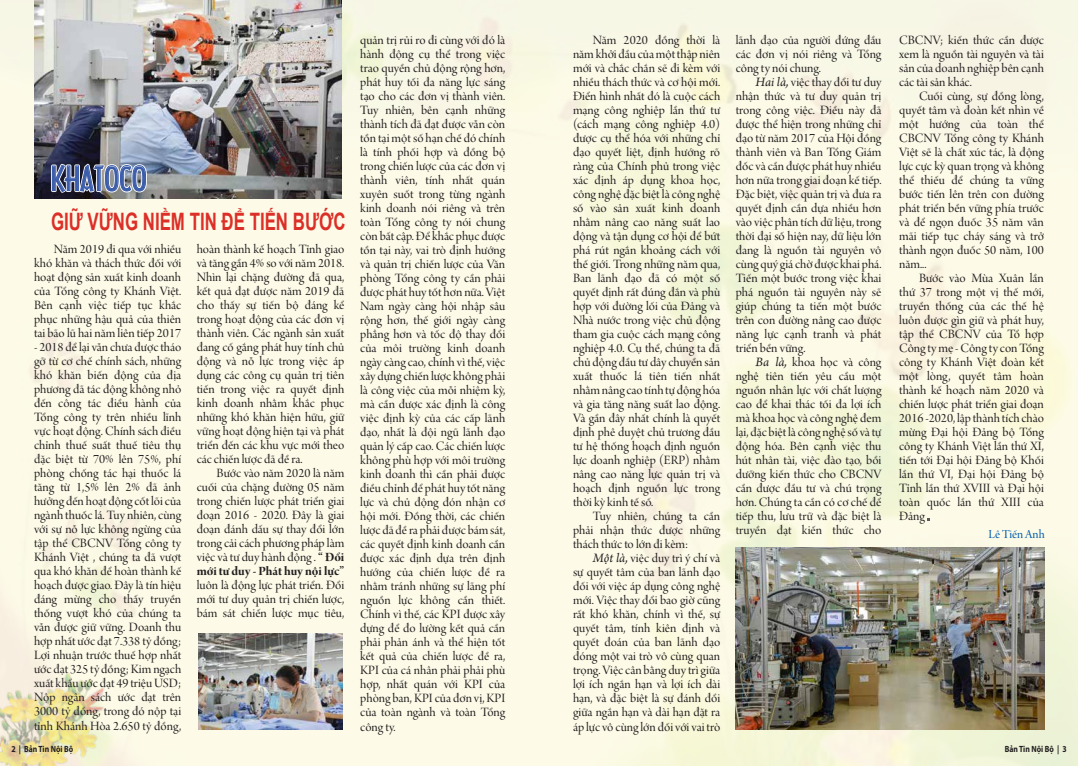
<style>
.page{position:relative;width:1078px;height:766px;background:#fff}
.page>*{position:absolute;margin:0;border:0;box-sizing:border-box;transform-origin:0 0}
.t1{font:32px "Architecture";color:#3c5daa;scale:1.13 1}
.t2{font:700 24px "Arial";color:#db2f28;scale:.7 1}
.t3{font:13.5px/14px "Arno Pro Display";color:#231f20;text-align:justify}
.t4{font:13.5px "Arno Pro Bold Display";color:#231f20}
.t5{font:13px "Arno Pro Display";color:#005baa}
.t6{font:700 9px "Myriad Pro";color:#231f20;scale:.85 1}
.s1{font-family:"Arno Pro Bold Display"}
.s2{font-family:"Arno Pro";font-style:italic}
</style>
<div class="page">
<img style="left:0;top:0;width:1077px;height:765px">
<img style="left:0;top:663px;width:113px;height:102px">
<img style="left:0;top:710px;width:38px;height:55px">
<img style="left:198px;top:633px;width:145px;height:96px">
<img style="left:34px;top:0;width:308px;height:199px">
<svg style="left:50px;top:158px;width:98px;height:37px;background:#878fa4"></svg>
<img style="left:735px;top:547px;width:309px;height:182px">
<h1 class="t1" style="left:51px;top:155px;width:86px">KHATOCO</h1>
<h2 class="t2" style="left:51px;top:205px;width:422px">GIỮ VỮNG NIỀM TIN ĐỂ TIẾN BƯỚC</h2>
<p class="t3" style="left:34px;top:243px;width:149px;text-indent:20px">Năm 2019 đi qua với nhiều khó khăn và thách thức đối với hoạt động sản xuất kinh doanh của Tổng công ty Khánh Việt.<br>Bên cạnh việc tiếp tục khắc phục những hậu quả của thiên tai bão lũ hai năm liên tiếp 2017</p>
<p class="t3" style="left:34px;top:341px;width:149px">- 2018 để lại vẫn chưa được tháo gỡ từ cơ chế chính sách, những khó khăn biến động của địa phương đã tác động không nhỏ đến công tác điều hành của Tổng công ty trên nhiều lĩnh vực hoạt động. Chính sách điều chỉnh thuế suất thuế tiêu thụ đặc biệt từ 70% lên 75%, phí phòng chống tác hại thuốc lá tăng từ 1,5% lên 2% đã ảnh hưởng đến hoạt động cốt lõi của ngành thuốc lá. Tuy nhiên, cùng với sự nỗ lực không ngừng của tập thể CBCNV Tổng công ty Khánh Việt , chúng ta đã vượt qua khó khăn để hoàn thành kế hoạch được giao. Đây là tín hiệu đáng mừng cho thấy truyền thống vượt khó của chúng ta vẫn được giữ vững. Doanh thu hợp nhất ước đạt 7.338 tỷ đồng; Lợi nhuận trước thuế hợp nhất ước đạt 325 tỷ đồng; Kim ngạch xuất khẩu ước đạt 49 triệu USD; Nộp ngân sách ước đạt trên 3000 tỷ đồng, trong đó nộp tại tỉnh Khánh Hòa 2.650 tỷ đồng,</p>
<p class="t3" style="left:197px;top:243px;width:149px">hoàn thành kế hoạch Tỉnh giao và tăng gần 4% so với năm 2018.<br>Nhìn lại chặng đường đã qua, kết quả đạt được năm 2019 đã cho thấy sự tiến bộ đáng kể trong hoạt động của các đơn vị thành viên. Các ngành sản xuất đang cố gắng phát huy tính chủ động và nỗ lực trong việc áp dụng các công cụ quản trị tiên tiến trong việc ra quyết định kinh doanh nhằm khắc phục những khó khăn hiện hữu, giữ vững hoạt động hiện tại và phát triển đến các khu vực mới theo các chiến lược đã đề ra.</p>
<p class="t3" style="left:197px;top:467px;width:149px;text-indent:20px">Bước vào năm 2020 là năm cuối của chặng đường 05 năm trong chiến lược phát triển giai đoạn 2016 - 2020. Đây là giai đoạn đánh dấu sự thay đổi lớn trong cải cách phương pháp làm việc và tư duy hành động . <span class="s1">“ Đổi</span></p>
<p class="t4" style="left:197px;top:563px;width:149px">mới tư duy - Phát huy nội lực”</p>
<p class="t3" style="left:197px;top:579px;width:149px">luôn là động lực phát triển. Đổi mới tư duy quản trị chiến lược, bám sát chiến lược mục tiêu,</p>
<p class="t3" style="left:360px;top:34px;width:146px">quản trị rủi ro đi cùng với đó là hành động cụ thể trong việc trao quyền chủ động rộng hơn, phát huy tối đa năng lực sáng tạo cho các đơn vị thành viên.<br>Tuy nhiên, bên cạnh những thành tích đã đạt được vẫn còn tồn tại một số hạn chế đó chính là tính phối hợp và đồng bộ trong chiến lược của các đơn vị thành viên, tính nhất quán xuyên suốt trong từng ngành kinh doanh nói riêng và trên toàn Tổng công ty nói chung còn bất cập. Để khắc phục được tồn tại này, vai trò định hướng và quản trị chiến lược của Văn phòng Tổng công ty cần phải được phát huy tốt hơn nữa. Việt Nam ngày càng hội nhập sâu rộng hơn, thế giới ngày càng phẳng hơn và tốc độ thay đổi của môi trường kinh doanh ngày càng cao, chính vì thế, việc xây dựng chiến lược không phải là công việc của mỗi nhiệm kỳ, mà cần được xác định là công việc định kỳ của các cấp lãnh đạo, nhất là đội ngũ lãnh đạo quản lý cấp cao. Các chiến lược không phù hợp với môi trường kinh doanh thì cần phải được điều chỉnh để phát huy tốt năng lực và chủ động đón nhận cơ hội mới. Đồng thời, các chiến lược đã đề ra phải được bám sát, các quyết định kinh doanh cần được xác định dựa trên định hướng của chiến lược đề ra nhằm tránh những sự lãng phí nguồn lực không cần thiết.<br>Chính vì thế, các KPI được xây dựng để đo lường kết quả cần phải phản ánh và thể hiện tốt kết quả của chiến lược đề ra, KPI của cá nhân phải phải phù hợp, nhất quán với KPI của phòng ban, KPI của đơn vị, KPI của toàn ngành và toàn Tổng công ty.</p>
<p class="t3" style="left:573px;top:34px;width:149px;text-indent:20px">Năm 2020 đồng thời là năm khởi đầu của một thập niên mới và chắc chắn sẽ đi kèm với nhiều thách thức và cơ hội mới.<br>Điển hình nhất đó là cuộc cách mạng công nghiệp lần thứ tư (cách mạng công nghiệp 4.0) được cụ thể hóa với những chỉ đạo quyết liệt, định hướng rõ ràng của Chính phủ trong việc xác định áp dụng khoa học, công nghệ đặc biệt là công nghệ số vào sản xuất kinh doanh nhằm nâng cao năng suất lao động và tận dụng cơ hội để bứt phá rút ngắn khoảng cách với thế giới. Trong những năm qua, Ban lãnh đạo đã có một số quyết định rất đúng đắn và phù hợp với đường lối của Đảng và Nhà nước trong việc chủ động tham gia cuộc cách mạng công nghiệp 4.0. Cụ thể, chúng ta đã chủ động đầu tư dây chuyền sản xuất thuốc lá tiên tiến nhất nhằm nâng cao tính tự động hóa và gia tăng năng suất lao động.<br>Và gần đây nhất chính là quyết định phê duyệt chủ trương đầu tư hệ thống hoạch định nguồn lực doanh nghiệp (ERP) nhằm nâng cao năng lực quản trị và hoạch định nguồn lực trong thời kỳ kinh tế số.</p>
<p class="t3" style="left:573px;top:510px;width:149px;text-indent:20px">Tuy nhiên, chúng ta cần phải nhận thức được những thách thức to lớn đi kèm:</p>
<p class="t3" style="left:573px;top:552px;width:149px;text-indent:20px"><span class="s2">Một là,</span> việc duy trì ý chí và sự quyết tâm của ban lãnh đạo đối với việc áp dụng công nghệ mới. Việc thay đổi bao giờ cũng rất khó khăn, chính vì thế, sự quyết tâm, tính kiên định và quyết đoán của ban lãnh đạo đóng một vai trò vô cùng quan trọng. Việc cân bằng duy trì giữa lợi ích ngắn hạn và lợi ích dài hạn, và đặc biệt là sự đánh đổi giữa ngắn hạn và dài hạn đặt ra áp lực vô cùng lớn đối với vai trò</p>
<p class="t3" style="left:735px;top:34px;width:147px">lãnh đạo của người đứng đầu các đơn vị nói riêng và Tổng công ty nói chung.</p>
<p class="t3" style="left:735px;top:76px;width:147px;text-indent:20px"><span class="s2">Hai là,</span> việc thay đổi tư duy nhận thức và tư duy quản trị trong công việc. Điều này đã được thể hiện trong những chỉ đạo từ năm 2017 của Hội đồng thành viên và Ban Tổng Giám đốc và cần được phát huy nhiều hơn nữa trong giai đoạn kế tiếp.<br>Đặc biệt, việc quản trị và đưa ra quyết định cần dựa nhiều hơn vào việc phân tích dữ liệu, trong thời đại số hiện nay, dữ liệu lớn đang là nguồn tài nguyên vô cùng quý giá chờ được khai phá.<br>Tiến một bước trong việc khai phá nguồn tài nguyên này sẽ giúp chúng ta tiến một bước trên con đường nâng cao được năng lực cạnh tranh và phát triển bền vững.</p>
<p class="t3" style="left:735px;top:356px;width:147px;text-indent:20px"><span class="s2">Ba là,</span> khoa học và công nghệ tiên tiến yêu cầu một nguồn nhân lực với chất lượng cao để khai thác tối đa lợi ích mà khoa học và công nghệ đem lại, đặc biệt là công nghệ số và tự động hóa. Bên cạnh việc thu hút nhân tài, việc đào tạo, bồi dưỡng kiến thức cho CBCNV cần được đầu tư và chú trọng hơn. Chúng ta cần có cơ chế để tiếp thu, lưu trữ và đặc biệt là truyền đạt kiến thức cho</p>
<p class="t3" style="left:899px;top:34px;width:146px">CBCNV; kiến thức cần được xem là nguồn tài nguyên và tài sản của doanh nghiệp bên cạnh các tài sản khác.</p>
<p class="t3" style="left:899px;top:90px;width:146px;text-indent:20px">Cuối cùng, sự đồng lòng, quyết tâm và đoàn kết nhìn về một hướng của toàn thể CBCNV Tổng công ty Khánh Việt sẽ là chất xúc tác, là động lực cực kỳ quan trọng và không thể thiếu để chúng ta vững bước tiến lên trên con đường phát triển bền vững phía trước và để ngọn đuốc 35 năm vẫn mãi tiếp tục cháy sáng và trở thành ngọn đuốc 50 năm, 100 năm...</p>
<p class="t3" style="left:899px;top:272px;width:146px;text-indent:20px">Bước vào Mùa Xuân lần thứ 37 trong một vị thế mới, truyền thống của các thế hệ luôn được gìn giữ và phát huy, tập thể CBCNV của Tổ hợp Công ty mẹ - Công ty con Tổng công ty Khánh Việt đoàn kết một lòng, quyết tâm hoàn thành kế hoạch năm 2020 và chiến lược phát triển giai đoạn 2016 -2020, lập thành tích chào mừng Đại hội Đảng bộ Tổng công ty Khánh Việt lần thứ XI, tiến tới Đại hội Đảng bộ Khối lần thứ VI, Đại hội Đảng bộ Tỉnh lần thứ XVIII và Đại hội toàn quốc lần thứ XIII của Đảng</p>
<p class="t5" style="left:988px;top:527px;width:58px">Lê Tiến Anh</p>
<p class="t6" style="left:11px;top:743px;width:74px">2 | Bản Tin Nội Bộ</p>
<p class="t6" style="left:1004px;top:743px;width:74px">Bản Tin Nội Bộ | 3</p>
</div>
